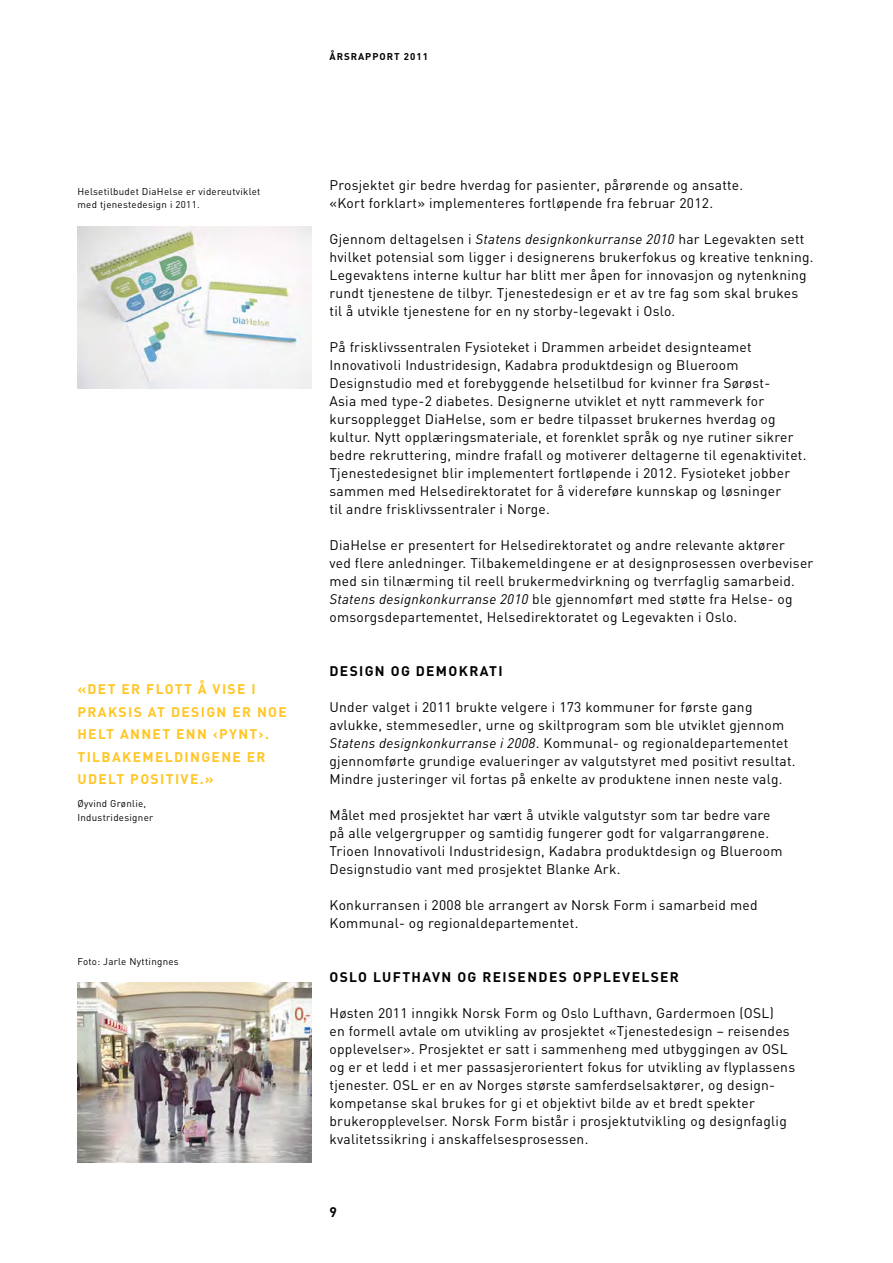
<style>
.page{position:relative;width:893px;height:1263px;background:#fff}
.page>*{position:absolute;margin:0;border:0;box-sizing:border-box;transform-origin:0 0}
.t1{font:13.8px/18px "DIN";letter-spacing:.02em;color:#000}
.t2{font:700 13.8px/22.5px "DIN";letter-spacing:.1em;color:#ffc625}
.t3{font:700 13.8px "DIN";letter-spacing:.1em;color:#000}
.t4{font:9.75px/13.5px "DIN";letter-spacing:.03em;color:#000}
.t5{font:700 9.75px "DIN";letter-spacing:.1em;color:#000}
.s1{font-family:"DINOT";font-style:italic}
</style>
<div class="page">
<img style="left:77px;top:226px;width:234px;height:162px">
<img style="left:77px;top:982px;width:234px;height:180px">
<p class="t5" style="left:329px;top:50px;width:100px">ÅRSRAPPORT 2011</p>
<p class="t4" style="left:77px;top:184px;width:185px">Helsetilbudet DiaHelse er videreutviklet med tjenestedesign i 2011.</p>
<p class="t2" style="left:77px;top:677px;width:211px">«DET ER FLOTT Å VISE I<br>PRAKSIS AT DESIGN ER NOE<br>HELT ANNET ENN ‹PYNT›.<br>TI LBAKEMELDI NGENE ER<br>UDELT POSITIVE.»</p>
<p class="t4" style="left:77px;top:796px;width:77px">Øyvind Grønlie,<br>Industridesigner</p>
<p class="t4" style="left:77px;top:954px;width:103px">Foto: Jarle Nyttingnes</p>
<p class="t1" style="left:329px;top:176px;width:415px">Prosjektet gir bedre hverdag for pasienter, pårørende og ansatte. «Kort forklart» implementeres fortløpende fra februar 2012.</p>
<p class="t1" style="left:329px;top:230px;width:486px">Gjennom deltagelsen i <span class="s1">Statens designkonkurranse 2010</span> har Legevakten sett hvilket potensial som ligger i designerens brukerfokus og kreative tenkning.<br>Legevaktens interne kultur har blitt mer åpen for innovasjon og nytenkning rundt tjenestene de tilbyr. Tjenestedesign er et av tre fag som skal brukes til å utvikle tjenestene for en ny storby-legevakt i Oslo.</p>
<p class="t1" style="left:329px;top:338px;width:479px">På frisklivssentralen Fysioteket i Drammen arbeidet designteamet Innovativoli Industridesign, Kadabra produktdesign og Blueroom Designstudio med et forebyggende helsetilbud for kvinner fra Sørøst-<br>Asia med type-2 diabetes. Designerne utviklet et nytt rammeverk for kursopplegget DiaHelse, som er bedre tilpasset brukernes hverdag og kultur. Nytt opplæringsmateriale, et forenklet språk og nye rutiner sikrer bedre rekruttering, mindre frafall og motiverer deltagerne til egenaktivitet.<br>Tjenestedesignet blir implementert fortløpende i 2012. Fysioteket jobber sammen med Helsedirektoratet for å videreføre kunnskap og løsninger<br>til andre frisklivssentraler i Norge.</p>
<p class="t1" style="left:329px;top:536px;width:485px">DiaHelse er presentert for Helsedirektoratet og andre relevante aktører<br>ved flere anledninger. Tilbakemeldingene er at designprosessen overbeviser med sin tilnærming til reell brukermedvirkning og tverrfaglig samarbeid.<br><span class="s1">Statens designkonkurranse 2010</span> ble gjennomført med støtte fra Helse- og omsorgsdepartementet, Helsedirektoratet og Legevakten i Oslo.</p>
<p class="t3" style="left:203px;top:662px;width:28px">D</p>
<p class="t3" style="left:340px;top:662px;width:162px">ESIGN OG DEMOKRATI</p>
<p class="t1" style="left:329px;top:698px;width:468px">Under valget i 2011 brukte velgere i 173 kommuner for første gang avlukke, stemmesedler, urne og skiltprogram som ble utviklet gjennom <span class="s1">Statens designkonkurranse i 2008</span>. Kommunal- og regionaldepartementet gjennomførte grundige evalueringer av valgutstyret med positivt resultat.<br>Mindre justeringer vil fortas på enkelte av produktene innen neste valg.</p>
<p class="t1" style="left:329px;top:806px;width:454px">Målet med prosjektet har vært å utvikle valgutstyr som tar bedre vare på alle velgergrupper og samtidig fungerer godt for valgarrangørene.<br>Trioen Innovativoli Industridesign, Kadabra produktdesign og Blueroom Designstudio vant med prosjektet Blanke Ark.</p>
<p class="t1" style="left:329px;top:896px;width:430px">Konkurransen i 2008 ble arrangert av Norsk Form i samarbeid med<br>Kommunal- og regionaldepartementet.</p>
<p class="t3" style="left:203px;top:968px;width:28px">O</p>
<p class="t3" style="left:340px;top:968px;width:341px">SLO LUFTHAVN OG REISENDES OPPLEVELSER</p>
<p class="t1" style="left:329px;top:1004px;width:467px">Høsten 2011 inngikk Norsk Form og Oslo Lufthavn, Gardermoen (OSL)<br>en formell avtale om utvikling av prosjektet «Tjenestedesign – reisendes opplevelser». Prosjektet er satt i sammenheng med utbyggingen av OSL og er et ledd i et mer passasjerorientert fokus for utvikling av flyplassens tjenester. OSL er en av Norges største samferdselsaktører, og design&shy;kompetanse skal brukes for gi et objektivt bilde av et bredt spekter brukeropplevelser. Norsk Form bistår i prosjektutvikling og designfaglig kvalitetssikring i anskaffelsesprosessen.</p>
<p class="t3" style="left:329px;top:1202px;width:9px">9</p>
</div>
